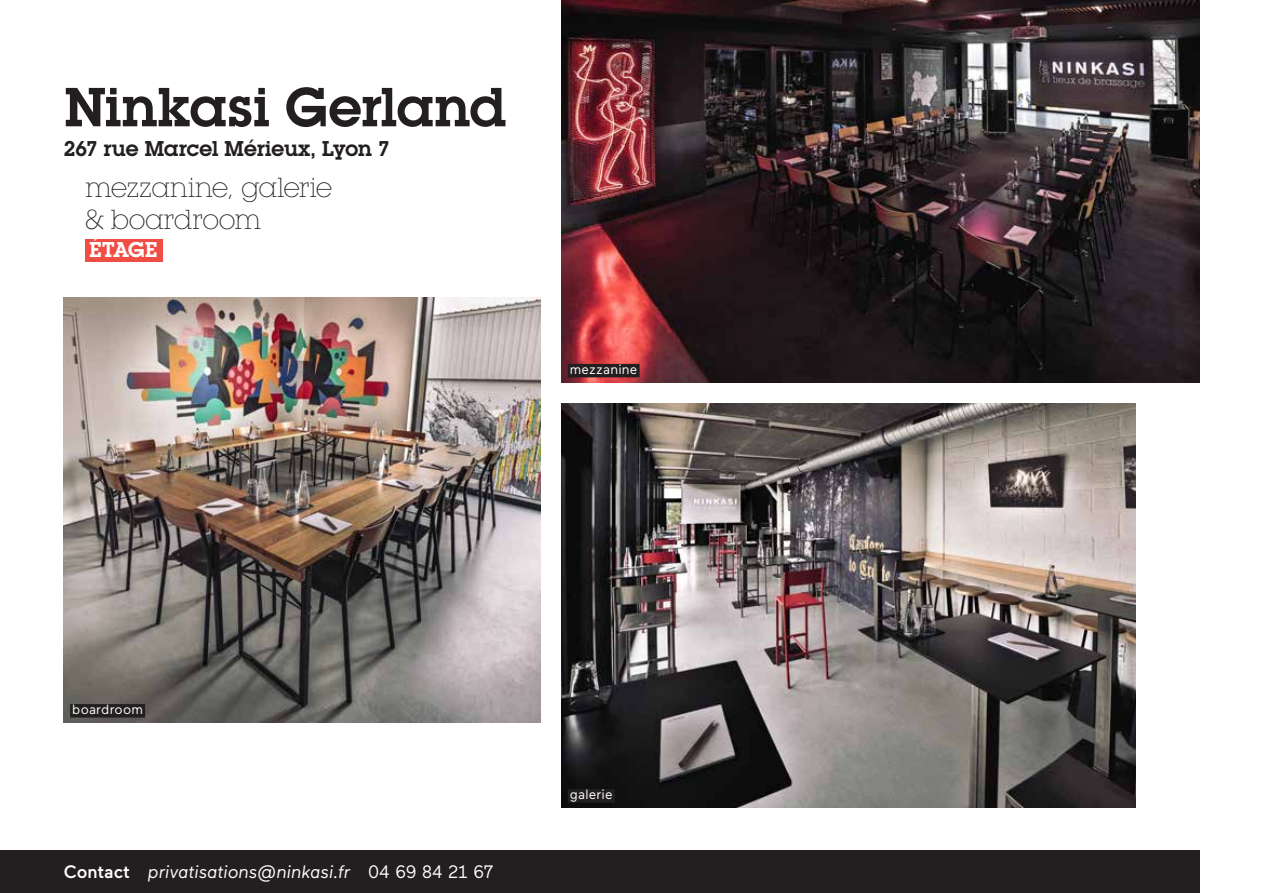
<style>
.page{position:relative;width:1263px;height:893px;background:#fff}
.page>*{position:absolute;margin:0;border:0;box-sizing:border-box;transform-origin:0 0}
.t1{font:600 54px "Lubalin Graph IT Cby BT";letter-spacing:-.03em;color:#231f20}
.t2{font:300 27px/32.4px "Lubalin Graph IT Cby BT Xtra";letter-spacing:-.035em;color:#231f20}
.t3{font:600 21px "Lubalin Graph IT Cby BT";letter-spacing:-.025em;color:#231f20}
.t4{font:600 21px "Lubalin Graph IT Cby BT";letter-spacing:-.03em;color:#fff}
.t5{font:italic 18px "Maax";color:#fff}
.t6{font:13.5px "Maax";letter-spacing:.015em;color:#fff}
.s1{font-weight:500;font-style:normal}
.s2{font-style:normal}
</style>
<div class="page">
<img style="left:561px;top:0;width:638px;height:383px">
<img style="left:64px;top:298px;width:476px;height:425px">
<img style="left:561px;top:404px;width:574px;height:404px">
<div style="left:568px;top:364px;width:72px;height:13px;background:#231f20"></div>
<div style="left:70px;top:704px;width:75px;height:14px;background:#231f20"></div>
<div style="left:568px;top:789px;width:47px;height:14px;background:#231f20"></div>
<div style="left:85px;top:239px;width:77px;height:22px;background:#f04e45"></div>
<div style="left:0;top:850px;width:1199px;height:43px;background:#231f20"></div>
<h1 class="t1" style="left:64px;top:74px;width:445px">Ninkasi Gerland</h1>
<p class="t3" style="left:64px;top:136px;width:328px">267 rue Marcel Mérieux, Lyon 7</p>
<h2 class="t2" style="left:85px;top:171px;width:249px">mezzanine, galerie &amp; boardroom</h2>
<p class="t4" style="left:89px;top:237px;width:70px">ÉTAGE</p>
<p class="t6" style="left:570px;top:361px;width:69px">mezzanine</p>
<p class="t6" style="left:72px;top:701px;width:72px">boardroom</p>
<p class="t5" style="left:64px;top:860px;width:431px"><span class="s1">Contact</span> privatisations@ninkasi.fr <span class="s2">04 69 84 21 67</span></p>
<p class="t6" style="left:570px;top:786px;width:44px">galerie</p>
</div>
